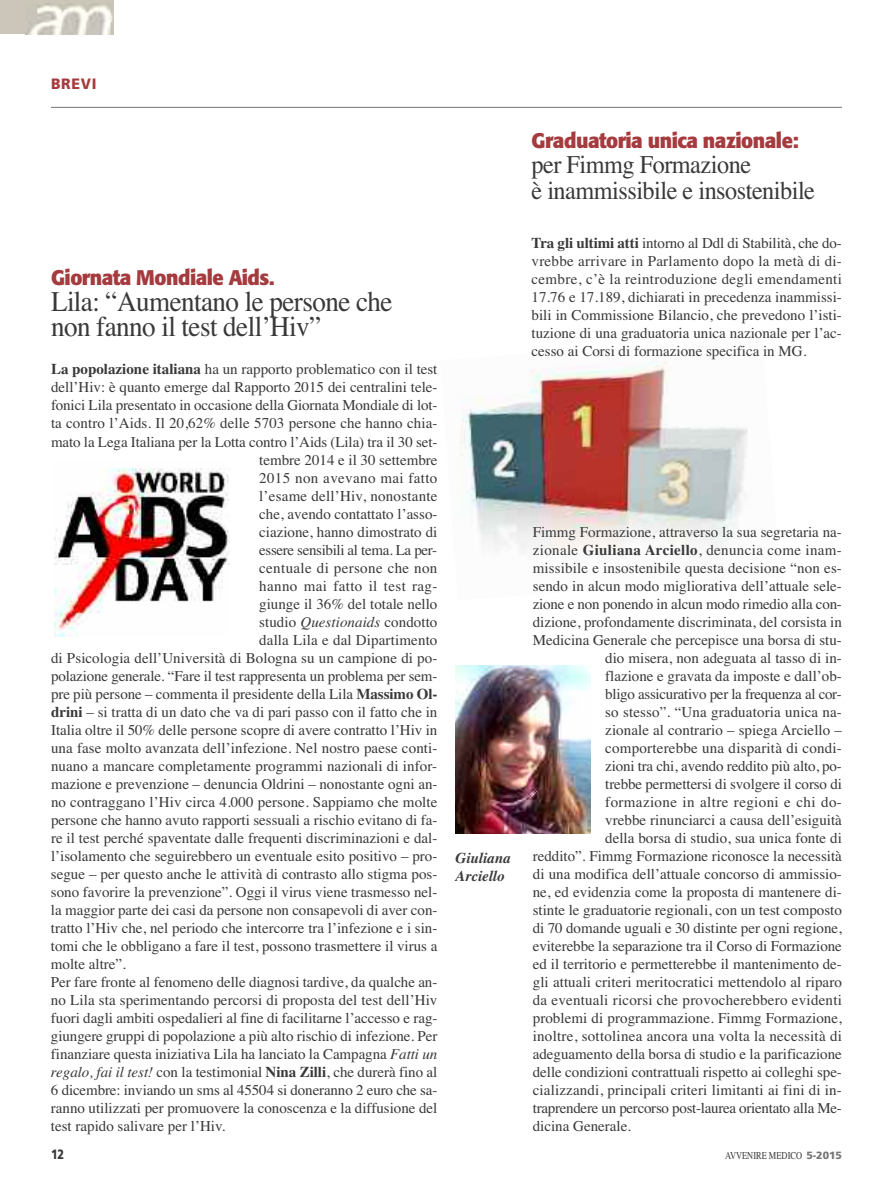
<style>
.page{position:relative;width:893px;height:1191px;background:#fff}
.page>*{position:absolute;margin:0;border:0;box-sizing:border-box;transform-origin:0 0}
.t1{font:28.5px/25.5px "Times";letter-spacing:-.02em;color:#39383a;scale:.95 1}
.t2{font:25.5px/25.5px "Times";letter-spacing:-.02em;color:#39383a;scale:.95 1}
.t3{font:700 21px "Formata";letter-spacing:-.025em;color:#a53b3e;scale:.95 1}
.t4{font:15px/18px "Times";color:#39383a;text-align:justify}
.t5{font:15px "Times";letter-spacing:-.02em;color:#39383a}
.t6{font:italic 700 15px/18px "Times";color:#39383a}
.t7{font:900 15px "Frutiger";letter-spacing:.05em;color:#a53b3e;scale:.95 1}
.t8{font:900 13.5px "Frutiger";color:#39383a;scale:.8 1}
.t9{font:10.5px "Times";color:#39383a;scale:.8 1}
.s1{font-weight:700}
.s2{font-style:italic}
.s3{font-family:"Frutiger";font-weight:900;color:#747475}
</style>
<div class="page">
<img style="left:461px;top:361px;width:287px;height:191px">
<div style="left:0;top:0;width:114px;height:34px;background:#cbc5ba"></div>
<img style="left:26px;top:3px;width:87px;height:31px">
<hr style="left:51px;top:107px;width:791px;height:1px;background:#747475">
<img style="left:55px;top:468px;width:175px;height:168px">
<img style="left:455px;top:665px;width:135px;height:168px">
<p class="t7" style="left:51px;top:77px;width:50px">BREVI</p>
<h3 class="t3" style="left:51px;top:269px;width:237px">Giornata Mondiale Aids.</h3>
<h1 class="t1" style="left:51px;top:288px;width:361px">lila: “aumentano le persone che non fanno il test dell’Hiv”</h1>
<p class="t4" style="left:51px;top:360px;width:388px"><span class="s1">La popolazione italiana</span> ha un rapporto problematico con il test</p>
<p class="t4" style="left:51px;top:378px;width:388px">dell’Hiv: è quanto emerge dal rapporto 2015 dei centralini tele-</p>
<p class="t4" style="left:51px;top:396px;width:388px">fonici lila presentato in occasione della Giornata mondiale di lot-</p>
<p class="t4" style="left:51px;top:414px;width:388px">ta contro l’aids. il 20,62% delle 5703 persone che hanno chia-</p>
<p class="t4" style="left:51px;top:432px;width:388px">mato la lega italiana per la lotta contro l’aids (lila) tra il 30 set-</p>
<p class="t4" style="left:259px;top:450px;width:180px">tembre 2014 e il 30 settembre</p>
<p class="t4" style="left:259px;top:468px;width:180px">2015 non avevano mai fatto</p>
<p class="t4" style="left:259px;top:486px;width:180px">l’esame dell’Hiv, nonostante</p>
<p class="t4" style="left:259px;top:504px;width:180px">che, avendo contattato l’asso-</p>
<p class="t4" style="left:259px;top:522px;width:180px">ciazione, hanno dimostrato di</p>
<p class="t5" style="left:259px;top:540px;width:179px">essere sensibili al tema. la per-</p>
<p class="t4" style="left:259px;top:558px;width:180px">centuale di persone che non</p>
<p class="t4" style="left:259px;top:576px;width:180px">hanno mai fatto il test rag-</p>
<p class="t4" style="left:259px;top:594px;width:180px">giunge il 36% del totale nello</p>
<p class="t4" style="left:259px;top:612px;width:180px">studio <span class="s2">Questionaids</span> condotto</p>
<p class="t4" style="left:259px;top:630px;width:180px">dalla lila e dal dipartimento</p>
<p class="t4" style="left:51px;top:648px;width:388px">di Psicologia dell’Università di Bologna su un campione di po-</p>
<p class="t4" style="left:51px;top:666px;width:388px">polazione generale. “Fare il test rappresenta un problema per sem-</p>
<p class="t4" style="left:51px;top:684px;width:388px">pre più persone – commenta il presidente della lila <span class="s1">Massimo Ol-</span></p>
<p class="t4" style="left:51px;top:702px;width:388px"><span class="s1">drini</span> – si tratta di un dato che va di pari passo con il fatto che in</p>
<p class="t4" style="left:51px;top:720px;width:388px">italia oltre il 50% delle persone scopre di avere contratto l’Hiv in</p>
<p class="t4" style="left:51px;top:738px;width:388px">una fase molto avanzata dell’infezione. nel nostro paese conti-</p>
<p class="t4" style="left:51px;top:756px;width:388px">nuano a mancare completamente programmi nazionali di infor-</p>
<p class="t4" style="left:51px;top:774px;width:388px">mazione e prevenzione – denuncia oldrini – nonostante ogni an-</p>
<p class="t4" style="left:51px;top:792px;width:388px">no contraggano l’Hiv circa 4.000 persone. Sappiamo che molte</p>
<p class="t4" style="left:51px;top:810px;width:388px">persone che hanno avuto rapporti sessuali a rischio evitano di fa-</p>
<p class="t4" style="left:51px;top:828px;width:388px">re il test perché spaventate dalle frequenti discriminazioni e dal-</p>
<p class="t4" style="left:51px;top:846px;width:388px">l’isolamento che seguirebbero un eventuale esito positivo – pro-</p>
<p class="t4" style="left:51px;top:864px;width:388px">segue – per questo anche le attività di contrasto allo stigma pos-</p>
<p class="t4" style="left:51px;top:882px;width:388px">sono favorire la prevenzione”. oggi il virus viene trasmesso nel-</p>
<p class="t4" style="left:51px;top:900px;width:388px">la maggior parte dei casi da persone non consapevoli di aver con-</p>
<p class="t4" style="left:51px;top:918px;width:388px">tratto l’Hiv che, nel periodo che intercorre tra l’infezione e i sin-</p>
<p class="t4" style="left:51px;top:936px;width:388px">tomi che le obbligano a fare il test, possono trasmettere il virus a</p>
<p class="t4" style="left:51px;top:954px;width:76px">molte altre”.</p>
<p class="t4" style="left:51px;top:972px;width:388px">Per fare fronte al fenomeno delle diagnosi tardive, da qualche an-</p>
<p class="t4" style="left:51px;top:990px;width:388px">no lila sta sperimentando percorsi di proposta del test dell’Hiv</p>
<p class="t4" style="left:51px;top:1008px;width:388px">fuori dagli ambiti ospedalieri al fine di facilitarne l’accesso e rag-</p>
<p class="t4" style="left:51px;top:1026px;width:388px">giungere gruppi di popolazione a più alto rischio di infezione. Per</p>
<p class="t4" style="left:51px;top:1044px;width:388px">finanziare questa iniziativa lila ha lanciato la campagna <span class="s2">Fatti un</span></p>
<p class="t4" style="left:51px;top:1062px;width:388px"><span class="s2">regalo, fai il test!</span> con la testimonial <span class="s1">Nina Zilli</span>, che durerà fino al</p>
<p class="t4" style="left:51px;top:1080px;width:388px">6 dicembre: inviando un sms al 45504 si doneranno 2 euro che sa-</p>
<p class="t4" style="left:51px;top:1098px;width:388px">ranno utilizzati per promuovere la conoscenza e la diffusione del</p>
<p class="t4" style="left:51px;top:1116px;width:176px">test rapido salivare per l’Hiv.</p>
<p class="t6" style="left:455px;top:848px;width:57px">Giuliana<br>Arciello</p>
<h3 class="t3" style="left:531px;top:131px;width:283px">Graduatoria unica nazionale:</h3>
<h2 class="t2" style="left:531px;top:152px;width:300px">per Fimmg Formazione<br>è inammissibile e insostenibile</h2>
<p class="t4" style="left:531px;top:234px;width:312px"><span class="s1">Tra gli ultimi atti</span> intorno al ddl di Stabilità, che do&shy;vrebbe arrivare in Parlamento dopo la metà di di&shy;cembre, c’è la reintroduzione degli emendamenti 17.76 e 17.189, dichiarati in precedenza inammissi&shy;bili in commissione Bilancio, che prevedono l’isti&shy;tuzione di una graduatoria unica nazionale per l’ac&shy;cesso ai corsi di formazione specifica in mG.</p>
<p class="t4" style="left:533px;top:522px;width:311px">Fimmg Formazione, attraverso la sua segretaria na-</p>
<p class="t4" style="left:533px;top:540px;width:311px">zionale <span class="s1">Giuliana Arciello</span>, denuncia come inam-</p>
<p class="t4" style="left:533px;top:558px;width:311px">missibile e insostenibile questa decisione “non es-</p>
<p class="t4" style="left:533px;top:576px;width:311px">sendo in alcun modo migliorativa dell’attuale sele-</p>
<p class="t4" style="left:533px;top:594px;width:311px">zione e non ponendo in alcun modo rimedio alla con-</p>
<p class="t4" style="left:533px;top:612px;width:311px">dizione, profondamente discriminata, del corsista in</p>
<p class="t4" style="left:533px;top:630px;width:311px">medicina Generale che percepisce una borsa di stu-</p>
<p class="t4" style="left:605px;top:648px;width:238px">dio misera, non adeguata al tasso di in-</p>
<p class="t4" style="left:605px;top:666px;width:238px">flazione e gravata da imposte e dall’ob-</p>
<p class="t5" style="left:605px;top:684px;width:238px">bligo assicurativo per la frequenza al cor-</p>
<p class="t4" style="left:605px;top:702px;width:238px">so stesso”. “Una graduatoria unica na-</p>
<p class="t4" style="left:605px;top:720px;width:238px">zionale al contrario – spiega arciello –</p>
<p class="t4" style="left:605px;top:738px;width:238px">comporterebbe una disparità di condi-</p>
<p class="t4" style="left:605px;top:756px;width:238px">zioni tra chi, avendo reddito più alto, po-</p>
<p class="t4" style="left:605px;top:774px;width:238px">trebbe permettersi di svolgere il corso di</p>
<p class="t4" style="left:605px;top:792px;width:238px">formazione in altre regioni e chi do-</p>
<p class="t4" style="left:605px;top:810px;width:238px">vrebbe rinunciarci a causa dell’esiguità</p>
<p class="t4" style="left:605px;top:828px;width:238px">della borsa di studio, sua unica fonte di</p>
<p class="t4" style="left:533px;top:846px;width:311px">reddito”. Fimmg Formazione riconosce la necessità</p>
<p class="t4" style="left:533px;top:864px;width:311px">di una modifica dell’attuale concorso di ammissio-</p>
<p class="t4" style="left:533px;top:882px;width:311px">ne, ed evidenzia come la proposta di mantenere di-</p>
<p class="t4" style="left:533px;top:900px;width:311px">stinte le graduatorie regionali, con un test composto</p>
<p class="t4" style="left:533px;top:918px;width:311px">di 70 domande uguali e 30 distinte per ogni regione,</p>
<p class="t4" style="left:533px;top:936px;width:311px">eviterebbe la separazione tra il corso di Formazione</p>
<p class="t4" style="left:533px;top:954px;width:311px">ed il territorio e permetterebbe il mantenimento de-</p>
<p class="t4" style="left:533px;top:972px;width:311px">gli attuali criteri meritocratici mettendolo al riparo</p>
<p class="t4" style="left:533px;top:990px;width:311px">da eventuali ricorsi che provocherebbero evidenti</p>
<p class="t4" style="left:533px;top:1008px;width:311px">problemi di programmazione. Fimmg Formazione,</p>
<p class="t4" style="left:533px;top:1026px;width:311px">inoltre, sottolinea ancora una volta la necessità di</p>
<p class="t4" style="left:533px;top:1044px;width:311px">adeguamento della borsa di studio e la parificazione</p>
<p class="t4" style="left:533px;top:1062px;width:311px">delle condizioni contrattuali rispetto ai colleghi spe-</p>
<p class="t4" style="left:533px;top:1080px;width:311px">cializzandi, principali criteri limitanti ai fini di in-</p>
<p class="t5" style="left:533px;top:1098px;width:311px">traprendere un percorso post-laurea orientato alla me-</p>
<p class="t4" style="left:533px;top:1116px;width:100px">dicina Generale.</p>
<p class="t8" style="left:51px;top:1148px;width:18px">12</p>
<p class="t9" style="left:725px;top:1148px;width:148px">avvenire medico <span class="s3">5-2015</span></p>
</div>
